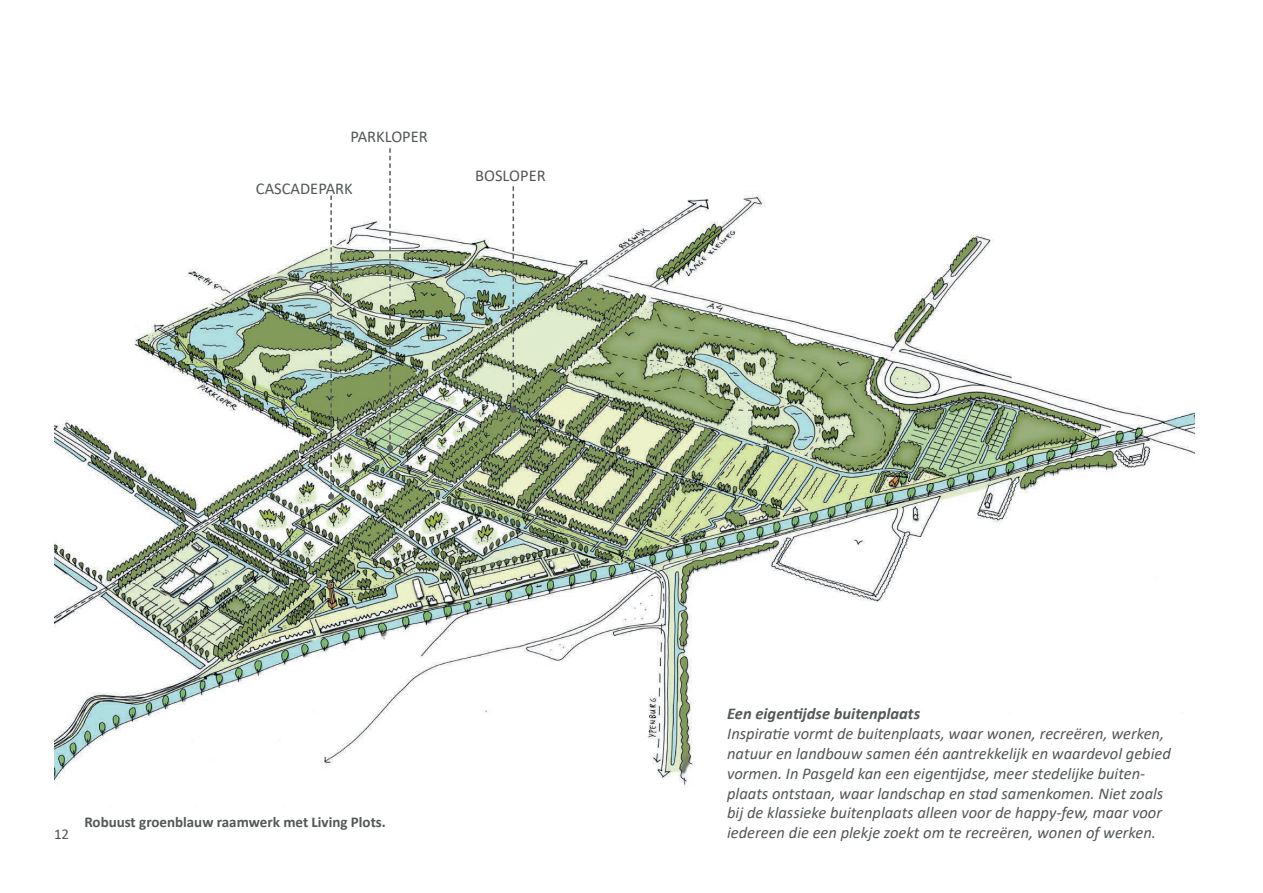
<style>
.page{position:relative;width:1263px;height:893px;background:#fff}
.page>*{position:absolute;margin:0;border:0;box-sizing:border-box;transform-origin:0 0}
.t1{font:italic 16.5px/19.8px "Calibri";color:#535757}
.t2{font:16.5px "Calibri";color:#535757}
.t3{font:italic 700 16.5px "Calibri";color:#535757}
.t4{font:700 15px "Calibri";color:#535757}
.t5{font:15px "Calibri";color:#535757}
</style>
<div class="page">
<img style="left:54px;top:195px;width:1141px;height:592px">
<svg style="left:330px;top:195px;width:2px;height:298px"></svg>
<div style="left:328px;top:493px;width:6px;height:7px;background:#5c5c5f;border-radius:50%"></div>
<svg style="left:387px;top:148px;width:6px;height:303px"></svg>
<svg style="left:510px;top:186px;width:6px;height:227px"></svg>
<p class="t2" style="left:350px;top:125px;width:79px">PARKLOPER</p>
<p class="t2" style="left:256px;top:177px;width:98px">CASCADEPARK</p>
<p class="t2" style="left:475px;top:164px;width:72px">BOSLOPER</p>
<p class="t3" style="left:727px;top:702px;width:194px">Een eigentijdse buitenplaats</p>
<p class="t1" style="left:727px;top:723px;width:445px">Inspiratie vormt de buitenplaats, waar wonen, recreëren, werken, natuur en landbouw samen één aantrekkelijk en waardevol gebied vormen. In Pasgeld kan een eigentijdse, meer stedelijke buiten&shy;plaats ontstaan, waar landschap en stad samenkomen. Niet zoals bij de klassieke buitenplaats alleen voor de happy-few, maar voor</p>
<p class="t4" style="left:84px;top:811px;width:303px">Robuust groenblauw raamwerk met Living Plots.</p>
<p class="t5" style="left:54px;top:824px;width:17px">12</p>
<p class="t1" style="left:727px;top:822px;width:430px">iedereen die een plekje zoekt om te recreëren, wonen of werken.</p>
</div>
